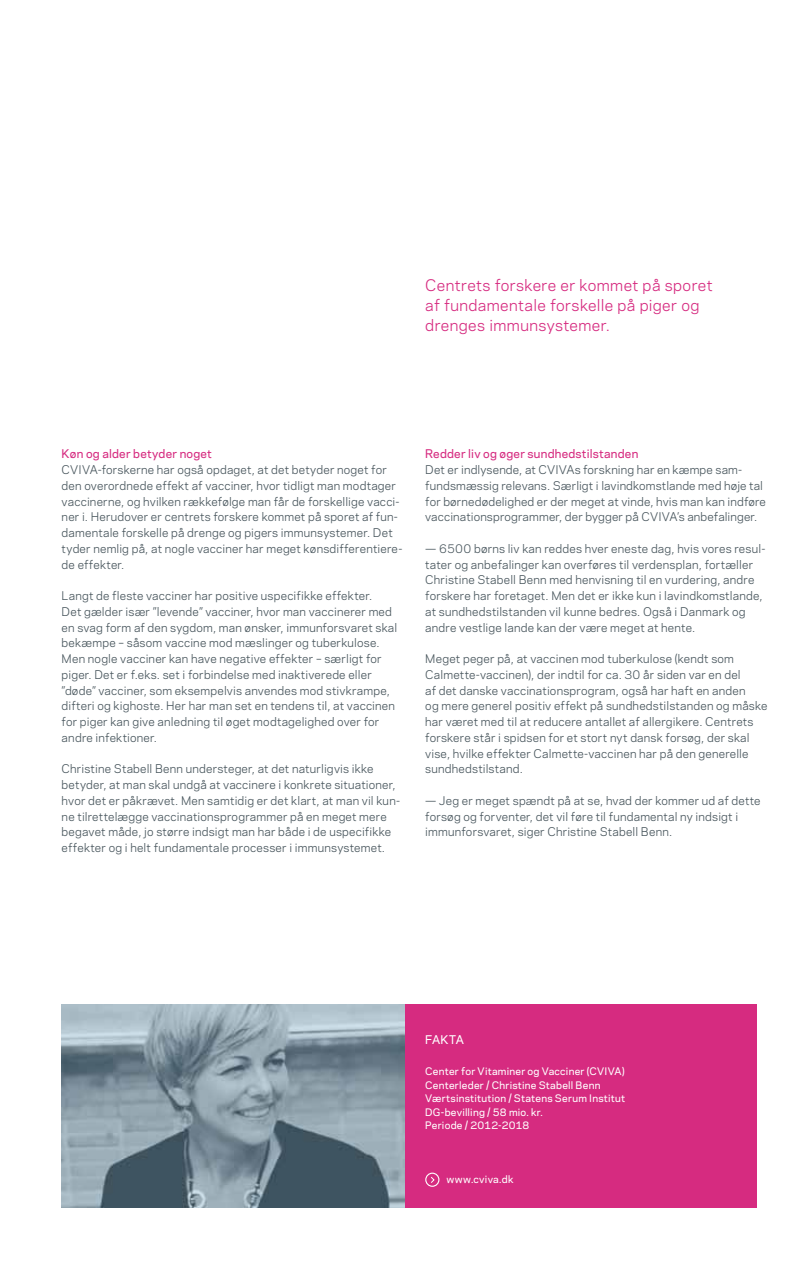
<style>
.page{position:relative;width:808px;height:1263px;background:#fff}
.page>*{position:absolute;margin:0;border:0;box-sizing:border-box;transform-origin:0 0}
.t1{font:15px/20.2px "Galaxie Polaris";letter-spacing:.025em;color:#d62b80}
.t2{font:11.25px/15.8px "Galaxie Polaris";letter-spacing:.02em;color:#45535a}
.t3{font:500 11.25px "Galaxie Polaris";letter-spacing:.02em;color:#d62b80}
.t4{font:500 11.25px "Galaxie Polaris";color:#fff}
.t5{font:500 9.75px/13.5px "Galaxie Polaris";letter-spacing:.025em;color:#fff}
</style>
<div class="page">
<div style="left:404px;top:1004px;width:353px;height:204px;background:#d62b80"></div>
<img style="left:62px;top:1004px;width:342px;height:204px">
<div style="left:425px;top:1172px;width:14px;height:15px;border:1px solid #fff;border-radius:50%"></div>
<svg style="left:431px;top:1177px;width:4px;height:6px"></svg>
<h1 class="t1" style="left:425px;top:274px;width:289px">Centrets forskere er kommet på sporet af fundamentale forskelle på piger og drenges immunsystemer.</h1>
<p class="t3" style="left:62px;top:447px;width:152px">Køn og alder betyder noget</p>
<p class="t2" style="left:62px;top:461px;width:342px">CVIVA-forskerne har også opdaget, at det betyder noget for den overordnede effekt af vacciner, hvor tidligt man modtager vaccinerne, og hvilken rækkefølge man får de forskellige vacci&shy;ner i. Herudover er centrets forskere kommet på sporet af fun&shy;damentale forskelle på drenge og pigers immunsystemer. Det tyder nemlig på, at nogle vacciner har meget kønsdifferentiere&shy;de effekter.</p>
<p class="t2" style="left:62px;top:587px;width:337px">Langt de fleste vacciner har positive uspecifikke effekter.<br>Det gælder især ”levende” vacciner, hvor man vaccinerer med en svag form af den sygdom, man ønsker, immunforsvaret skal bekæmpe – såsom vaccine mod mæslinger og tuberkulose.<br>Men nogle vacciner kan have negative effekter – særligt for piger. Det er f.eks. set i forbindelse med inaktiverede eller ”døde” vacciner, som eksempelvis anvendes mod stivkrampe, difteri og kighoste. Her har man set en tendens til, at vaccinen for piger kan give anledning til øget modtagelighed over for andre infektioner.</p>
<p class="t2" style="left:62px;top:761px;width:340px">Christine Stabell Benn understeger, at det naturligvis ikke betyder, at man skal undgå at vaccinere i konkrete situationer, hvor det er påkrævet. Men samtidig er det klart, at man vil kun&shy;ne tilrettelægge vaccinationsprogrammer på en meget mere begavet måde, jo større indsigt man har både i de uspecifikke effekter og i helt fundamentale processer i immunsystemet.</p>
<p class="t3" style="left:425px;top:447px;width:214px">Redder liv og øger sundhedstilstanden</p>
<p class="t2" style="left:425px;top:461px;width:342px">Det er indlysende, at CVIVAs forskning har en kæmpe sam&shy;fundsmæssig relevans. Særligt i lavindkomstlande med høje tal for børnedødelighed er der meget at vinde, hvis man kan indføre vaccinationsprogrammer, der bygger på CVIVA’s anbefalinger.</p>
<p class="t2" style="left:425px;top:540px;width:342px">— 6500 børns liv kan reddes hver eneste dag, hvis vores resul&shy;tater og anbefalinger kan overføres til verdensplan, fortæller Christine Stabell Benn med henvisning til en vurdering, andre forskere har foretaget. Men det er ikke kun i lavindkomstlande, at sundhedstilstanden vil kunne bedres. Også i Danmark og andre vestlige lande kan der være meget at hente.</p>
<p class="t2" style="left:425px;top:650px;width:344px">Meget peger på, at vaccinen mod tuberkulose (kendt som Calmette-vaccinen), der indtil for ca. 30 år siden var en del<br>af det danske vaccinationsprogram, også har haft en anden<br>og mere generel positiv effekt på sundhedstilstanden og måske har været med til at reducere antallet af allergikere. Centrets forskere står i spidsen for et stort nyt dansk forsøg, der skal vise, hvilke effekter Calmette-vaccinen har på den generelle sundhedstilstand.</p>
<p class="t2" style="left:425px;top:792px;width:337px">— Jeg er meget spændt på at se, hvad der kommer ud af dette forsøg og forventer, det vil føre til fundamental ny indsigt i immunforsvaret, siger Christine Stabell Benn.</p>
<p class="t4" style="left:425px;top:1033px;width:33px">fakta</p>
<p class="t5" style="left:425px;top:1064px;width:201px">Center for Vitaminer og Vacciner (CVIVA)<br>Centerleder / Christine Stabell Benn Værtsinstitution / Statens Serum Institut DG-bevilling / 58 mio. kr.<br>Periode / 2012-2018</p>
<p class="t5" style="left:446px;top:1172px;width:69px">www.cviva.dk</p>
</div>
